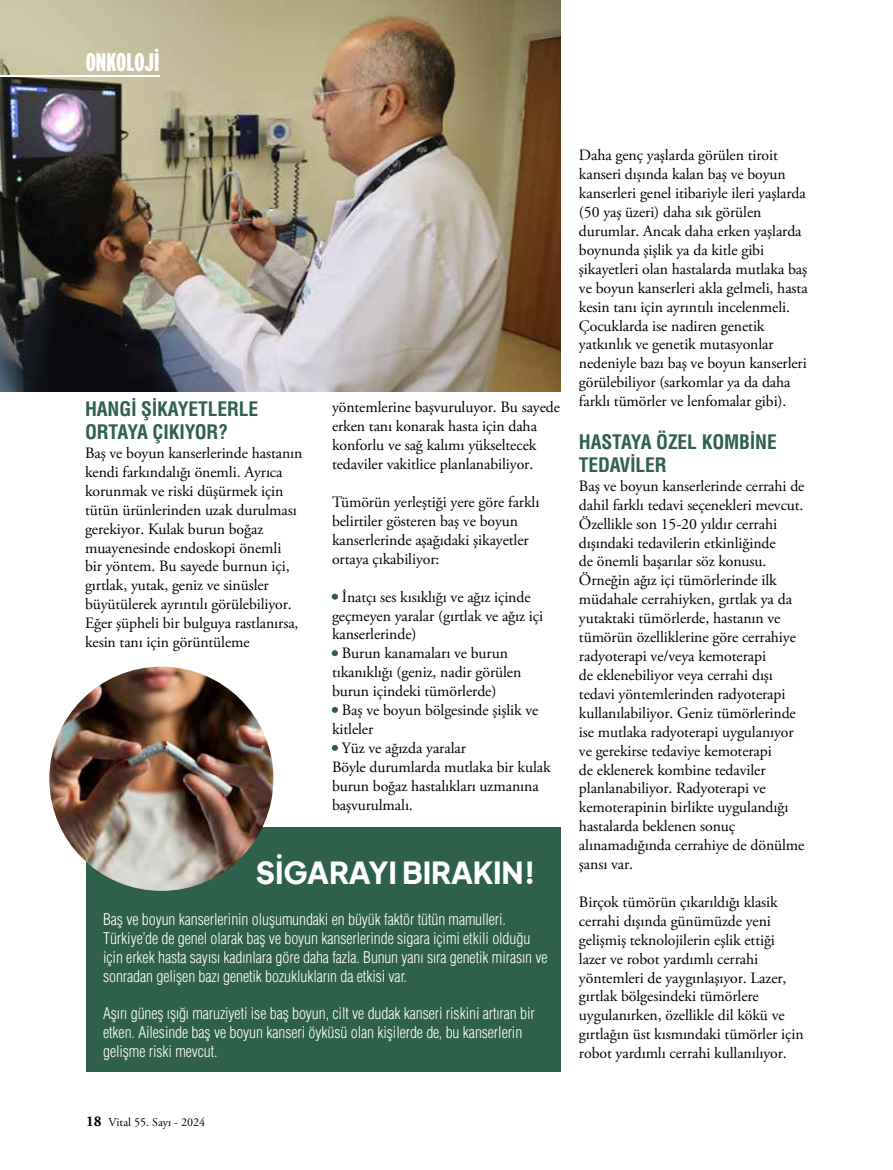
<style>
.page{position:relative;width:893px;height:1170px;background:#fff}
.page>*{position:absolute;margin:0;border:0;box-sizing:border-box;transform-origin:0 0}
.t1{font:800 30px "Eudoxus Sans";letter-spacing:-.005em;color:#fff}
.t2{font:900 extra-condensed 25.5px "Interstate";color:#fff}
.t3{font:19.5px/23.4px "Helvetica Cond Bold Tr";letter-spacing:-.005em;color:#2f604b}
.t4{font:15.75px/18.9px "Adobe Garamond Pro";letter-spacing:-.005em;color:#000}
.t5{font:15.75px/18.9px "Helvetica Condensed Light Tr";letter-spacing:-.005em;color:#fff}
.t6{font:12px "Adobe Garamond Pro";color:#000}
.s1{font-weight:700;font-size:15px}
</style>
<div class="page">
<img style="left:0;top:0;width:561px;height:391px">
<hr style="left:0;top:75px;width:159px;height:2px;background:#fff">
<div style="left:86px;top:827px;width:475px;height:244px;background:#2f604b"></div>
<svg style="left:332px;top:593px;width:6px;height:6px"></svg>
<svg style="left:332px;top:650px;width:6px;height:6px"></svg>
<svg style="left:332px;top:706px;width:6px;height:6px"></svg>
<svg style="left:332px;top:744px;width:6px;height:6px"></svg>
<img style="left:49px;top:666px;width:224px;height:224px;border-radius:112px">
<h2 class="t2" style="left:86px;top:48px;width:75px">ONKOLOJİ</h2>
<p class="t3" style="left:85px;top:397px;width:175px">HANGİ ŞİKAYETLERLE<br>ORTAYA ÇIKIYOR?</p>
<p class="t4" style="left:85px;top:444px;width:219px">Baş ve boyun kanserlerinde hastanın kendi farkındalığı önemli. Ayrıca korunmak ve riski düşürmek için tütün ürünlerinden uzak durulması gerekiyor. Kulak burun boğaz muayenesinde endoskopi önemli<br>bir yöntem. Bu sayede burnun içi, gırtlak, yutak, geniz ve sinüsler büyütülerek ayrıntılı görülebiliyor.<br>Eğer şüpheli bir bulguya rastlanırsa, kesin tanı için görüntüleme</p>
<p class="t4" style="left:332px;top:398px;width:230px">yöntemlerine başvuruluyor. Bu sayede erken tanı konarak hasta için daha konforlu ve sağ kalımı yükseltecek tedaviler vakitlice planlanabiliyor.</p>
<p class="t4" style="left:332px;top:493px;width:209px">Tümörün yerleştiği yere göre farklı belirtiler gösteren baş ve boyun kanserlerinde aşağıdaki şikayetler ortaya çıkabiliyor:</p>
<p class="t4" style="left:332px;top:587px;width:213px">• İnatçı ses kısıklığı ve ağız içinde geçmeyen yaralar (gırtlak ve ağız içi kanserlerinde)</p>
<p class="t4" style="left:332px;top:644px;width:191px">• Burun kanamaları ve burun tıkanıklığı (geniz, nadir görülen burun içindeki tümörlerde)</p>
<p class="t4" style="left:332px;top:701px;width:208px">• Baş ve boyun bölgesinde şişlik ve kitleler</p>
<p class="t4" style="left:332px;top:739px;width:220px">• Yüz ve ağızda yaralar<br>Böyle durumlarda mutlaka bir kulak burun boğaz hastalıkları uzmanına başvurulmalı.</p>
<h1 class="t1" style="left:256px;top:847px;width:281px">SİGARAYI BIRAKIN!</h1>
<p class="t5" style="left:103px;top:909px;width:446px">Baş ve boyun kanserlerinin oluşumundaki en büyük faktör tütün mamulleri.<br>Türkiye’de de genel olarak baş ve boyun kanserlerinde sigara içimi etkili olduğu için erkek hasta sayısı kadınlara göre daha fazla. Bunun yanı sıra genetik mirasın ve sonradan gelişen bazı genetik bozuklukların da etkisi var.</p>
<p class="t5" style="left:103px;top:1003px;width:433px">Aşırı güneş ışığı maruziyeti ise baş boyun, cilt ve dudak kanseri riskini artıran bir etken. Ailesinde baş ve boyun kanseri öyküsü olan kişilerde de, bu kanserlerin gelişme riski mevcut.</p>
<p class="t4" style="left:579px;top:146px;width:230px">Daha genç yaşlarda görülen tiroit kanseri dışında kalan baş ve boyun kanserleri genel itibariyle ileri yaşlarda (50 yaş üzeri) daha sık görülen durumlar. Ancak daha erken yaşlarda boynunda şişlik ya da kitle gibi şikayetleri olan hastalarda mutlaka baş ve boyun kanserleri akla gelmeli, hasta kesin tanı için ayrıntılı incelenmeli.<br>Çocuklarda ise nadiren genetik yatkınlık ve genetik mutasyonlar nedeniyle bazı baş ve boyun kanserleri görülebiliyor (sarkomlar ya da daha farklı tümörler ve lenfomalar gibi).</p>
<p class="t3" style="left:579px;top:429px;width:199px">HASTAYA ÖZEL KOMBİNE<br>TEDAVİLER</p>
<p class="t4" style="left:579px;top:477px;width:227px">Baş ve boyun kanserlerinde cerrahi de dahil farklı tedavi seçenekleri mevcut.<br>Özellikle son 15-20 yıldır cerrahi dışındaki tedavilerin etkinliğinde<br>de önemli başarılar söz konusu.<br>Örneğin ağız içi tümörlerinde ilk müdahale cerrahiyken, gırtlak ya da yutaktaki tümörlerde, hastanın ve tümörün özelliklerine göre cerrahiye radyoterapi ve/veya kemoterapi<br>de eklenebiliyor veya cerrahi dışı tedavi yöntemlerinden radyoterapi kullanılabiliyor. Geniz tümörlerinde ise mutlaka radyoterapi uygulanıyor ve gerekirse tedaviye kemoterapi<br>de eklenerek kombine tedaviler planlanabiliyor. Radyoterapi ve kemoterapinin birlikte uygulandığı hastalarda beklenen sonuç alınamadığında cerrahiye de dönülme şansı var.</p>
<p class="t4" style="left:579px;top:892px;width:226px">Birçok tümörün çıkarıldığı klasik cerrahi dışında günümüzde yeni gelişmiş teknolojilerin eşlik ettiği lazer ve robot yardımlı cerrahi yöntemleri de yaygınlaşıyor. Lazer, gırtlak bölgesindeki tümörlere uygulanırken, özellikle dil kökü ve gırtlağın üst kısmındaki tümörler için robot yardımlı cerrahi kullanılıyor.</p>
<p class="t6" style="left:86px;top:1114px;width:120px"><span class="s1">18</span> Vital 55. Sayı - 2024</p>
</div>
